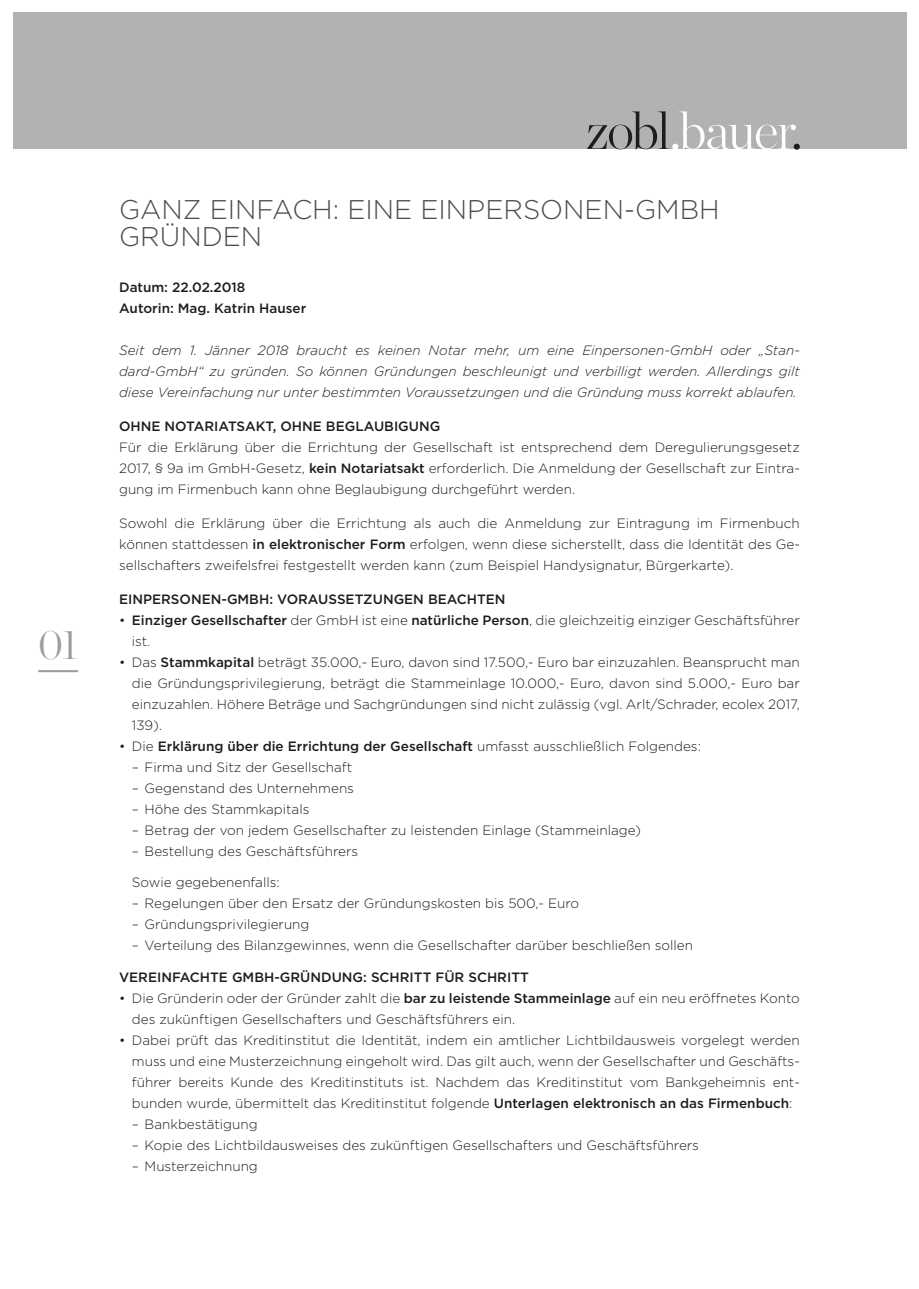
<style>
.page{position:relative;width:919px;height:1289px;background:#fff}
.page>*{position:absolute;margin:0;border:0;box-sizing:border-box;transform-origin:0 0}
.t1{font:200 42px "Chronicle Display";color:#9d9d9d}
.Headline{font:300 27px "Gotham";color:#4b4b4a}
.Copy_Abstand_7{font:300 13.5px/21px "Gotham";color:#1d1d1b;text-align:justify}
.Copy_Abstand_7-2{font:italic 300 13.5px/21px "Gotham";color:#1d1d1b;text-align:justify}
.Zwischenheadline{font:500 13.5px "Gotham";color:#1d1d1b}
.Fett{font:500 13.5px "Gotham";color:#1d1d1b}
.Copy{font:300 13.5px "Gotham";color:#1d1d1b}
.s1{font-weight:500}
.s2{font-weight:300}
</style>
<div class="page">
<div style="left:13px;top:13px;width:893px;height:136px;background:#b2b2b2"></div>
<svg style="left:587px;top:111px;width:212px;height:39px"></svg>
<hr style="left:38px;top:670px;width:40px;height:2px;background:#9d9d9d">
<h1 class="t1" style="left:38px;top:612px;width:41px">01</h1>
<p class="Headline" style="left:119px;top:192px;width:602px">GANZ EINFACH: EINE EINPERSONEN-GMBH</p>
<p class="Fett" style="left:119px;top:278px;width:128px">Datum: 22.02.2018</p>
<p class="Fett" style="left:119px;top:299px;width:189px">Autorin: Mag. Katrin Hauser</p>
<p class="Copy_Abstand_7-2" style="left:119px;top:339px;width:682px">Seit dem 1. Jänner 2018 braucht es keinen Notar mehr, um eine Einpersonen-GmbH oder „Stan&shy;dard-GmbH“ zu gründen. So können Gründungen beschleunigt und verbilligt werden. Allerdings gilt diese Vereinfachung nur unter bestimmten Voraussetzungen und die Gründung muss korrekt ablaufen.</p>
<p class="Zwischenheadline" style="left:119px;top:417px;width:323px">OHNE NOTARIATSAKT, OHNE BEGLAUBIGUNG</p>
<p class="Copy_Abstand_7" style="left:119px;top:436px;width:682px">Für die Erklärung über die Errichtung der Gesellschaft ist entsprechend dem Deregulierungsgesetz 2017, § 9a im GmbH-Gesetz, <span class="s1">kein Notariatsakt</span> erforderlich. Die Anmeldung der Gesellschaft zur Eintra&shy;gung im Firmenbuch kann ohne Beglaubigung durchgeführt werden.</p>
<p class="Copy_Abstand_7" style="left:119px;top:512px;width:682px">Sowohl die Erklärung über die Errichtung als auch die Anmeldung zur Eintragung im Firmenbuch können stattdessen <span class="s1">in elektronischer Form</span> erfolgen, wenn diese sicherstellt, dass die Identität des Ge&shy;sellschafters zweifelsfrei festgestellt werden kann (zum Beispiel Handysignatur, Bürgerkarte).</p>
<p class="Zwischenheadline" style="left:119px;top:590px;width:388px">EINPERSONEN-GMBH: VORAUSSETZUNGEN BEACHTEN</p>
<p class="Copy_Abstand_7" style="left:132px;top:609px;width:669px;text-indent:-13px">• <span class="s1">Einziger Gesellschafter</span> der GmbH ist eine <span class="s1">natürliche Person</span>, die gleichzeitig einziger Geschäftsführer ist.</p>
<p class="Copy_Abstand_7" style="left:132px;top:651px;width:669px;text-indent:-13px">• Das <span class="s1">Stammkapital</span> beträgt 35.000,- Euro, davon sind 17.500,- Euro bar einzuzahlen. Beansprucht man die Gründungsprivilegierung, beträgt die Stammeinlage 10.000,- Euro, davon sind 5.000,- Euro bar einzuzahlen. Höhere Beträge und Sachgründungen sind nicht zulässig (vgl. Arlt/Schrader, ecolex 2017, 139).</p>
<p class="Zwischenheadline" style="left:119px;top:737px;width:583px"><span class="s2">• Die</span> Erklärung über die Errichtung der Gesellschaft <span class="s2">umfasst ausschließlich Folgendes:</span></p>
<p class="Copy_Abstand_7" style="left:132px;top:756px;width:222px">– Firma und Sitz der Gesellschaft</p>
<p class="Copy_Abstand_7" style="left:132px;top:777px;width:223px">– Gegenstand des Unternehmens</p>
<p class="Copy_Abstand_7" style="left:132px;top:798px;width:179px">– Höhe des Stammkapitals</p>
<p class="Copy_Abstand_7" style="left:132px;top:819px;width:510px">– Betrag der von jedem Gesellschafter zu leistenden Einlage (Stammeinlage)</p>
<p class="Copy_Abstand_7" style="left:132px;top:840px;width:228px">– Bestellung des Geschäftsführers</p>
<p class="Copy" style="left:132px;top:873px;width:149px">Sowie gegebenenfalls:</p>
<p class="Copy_Abstand_7" style="left:132px;top:892px;width:448px">– Regelungen über den Ersatz der Gründungskosten bis 500,- Euro</p>
<p class="Copy_Abstand_7" style="left:132px;top:913px;width:179px">– Gründungsprivilegierung</p>
<p class="Copy_Abstand_7" style="left:132px;top:934px;width:562px">– Verteilung des Bilanzgewinnes, wenn die Gesellschafter darüber beschließen sollen</p>
<p class="Zwischenheadline" style="left:119px;top:968px;width:411px">VEREINFACHTE GMBH-GRÜNDUNG: SCHRITT FÜR SCHRITT</p>
<p class="Copy_Abstand_7" style="left:132px;top:987px;width:669px;text-indent:-13px">• Die Gründerin oder der Gründer zahlt die <span class="s1">bar zu leistende Stammeinlage</span> auf ein neu eröffnetes Konto des zukünftigen Gesellschafters und Geschäftsführers ein.</p>
<p class="Copy_Abstand_7" style="left:132px;top:1029px;width:669px;text-indent:-13px">• Dabei prüft das Kreditinstitut die Identität, indem ein amtlicher Lichtbildausweis vorgelegt werden muss und eine Musterzeichnung eingeholt wird. Das gilt auch, wenn der Gesellschafter und Geschäfts&shy;führer bereits Kunde des Kreditinstituts ist. Nachdem das Kreditinstitut vom Bankgeheimnis ent&shy;bunden wurde, übermittelt das Kreditinstitut folgende <span class="s1">Unterlagen elektronisch an das Firmenbuch</span>:</p>
<p class="Copy_Abstand_7" style="left:132px;top:1113px;width:127px">– Bankbestätigung</p>
<p class="Copy_Abstand_7" style="left:132px;top:1134px;width:568px">– Kopie des Lichtbildausweises des zukünftigen Gesellschafters und Geschäftsführers</p>
<p class="Copy_Abstand_7" style="left:132px;top:1155px;width:127px">– Musterzeichnung</p>
</div>
